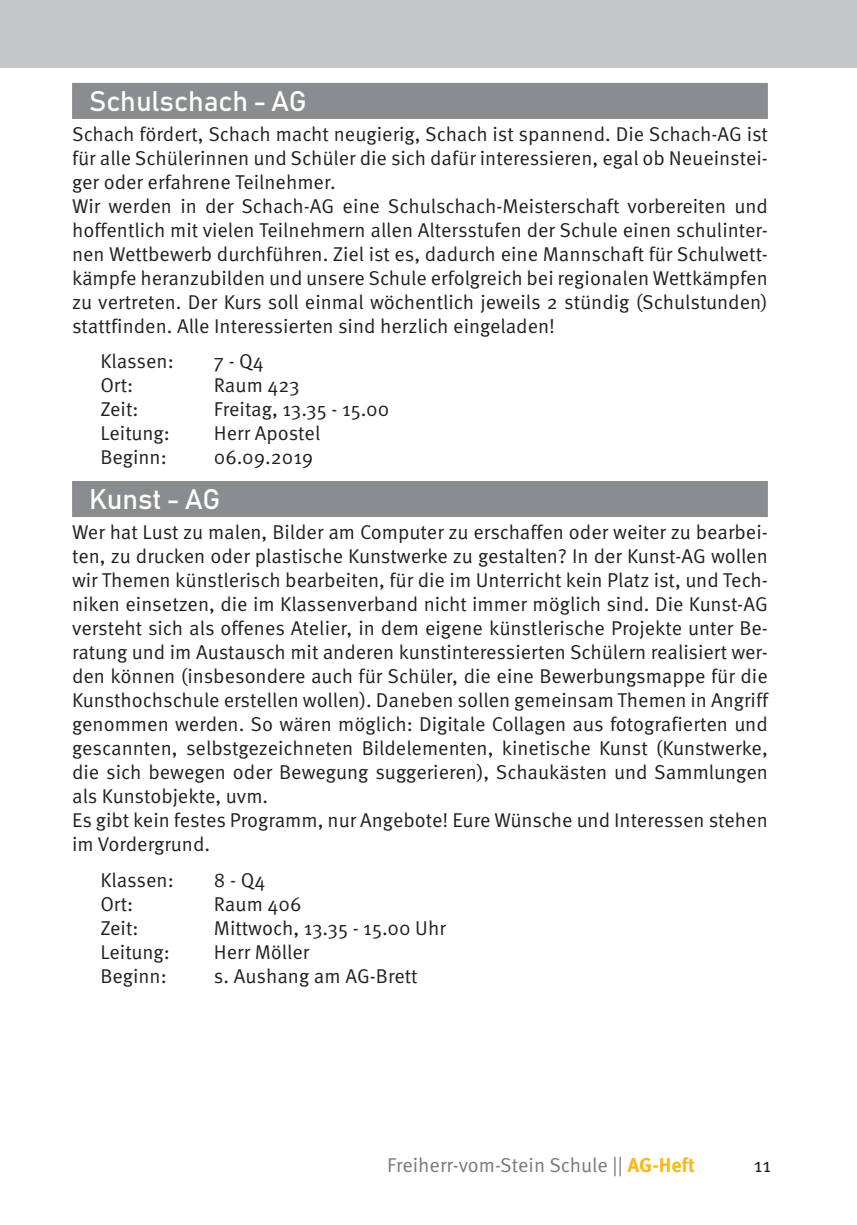
<style>
.page{position:relative;width:857px;height:1225px;background:#fff}
.page>*{position:absolute;margin:0;border:0;box-sizing:border-box;transform-origin:0 0}
.t1{font:28px "Bahnschrift";color:#fff}
.t2{font:20px/24px "Meta Pro";color:#231f20}
.t3{font:20px "Meta Pro";color:#787a7d}
.s1{font-weight:700;color:#fcb615}
</style>
<div class="page">
<div style="left:0;top:0;width:856px;height:67px;background:#c5c6c8"></div>
<div style="left:72px;top:83px;width:695px;height:36px;background:#8a8c8f"></div>
<div style="left:72px;top:481px;width:695px;height:36px;background:#8a8c8f"></div>
<h1 class="t1" style="left:89px;top:84px;width:219px">Schulschach - AG</h1>
<p class="t2" style="left:72px;top:123px;width:697px">Schach fördert, Schach macht neugierig, Schach ist spannend. Die Schach-AG ist für alle Schülerinnen und Schüler die sich dafür interessieren, egal ob Neueinstei&shy;ger oder erfahrene Teilnehmer.<br>Wir werden in der Schach-AG eine Schulschach-Meisterschaft vorbereiten und hoffentlich mit vielen Teilnehmern allen Altersstufen der Schule einen schulinter&shy;nen Wettbewerb durchführen. Ziel ist es, dadurch eine Mannschaft für Schulwett&shy;kämpfe heranzubilden und unsere Schule erfolgreich bei regionalen Wettkämpfen zu vertreten. Der Kurs soll einmal wöchentlich jeweils 2 stündig (Schulstunden) stattfinden. Alle Interessierten sind herzlich eingeladen!</p>
<p class="t2" style="left:100px;top:350px;width:75px">Klassen:</p>
<p class="t2" style="left:214px;top:350px;width:51px">7 - Q4</p>
<p class="t2" style="left:100px;top:374px;width:34px">Ort:</p>
<p class="t2" style="left:214px;top:374px;width:87px">Raum 423</p>
<p class="t2" style="left:100px;top:398px;width:40px">Zeit:</p>
<p class="t2" style="left:214px;top:398px;width:177px">Freitag, 13.35 - 15.00</p>
<p class="t2" style="left:100px;top:422px;width:71px">Leitung:</p>
<p class="t2" style="left:214px;top:422px;width:108px">Herr Apostel</p>
<p class="t2" style="left:100px;top:446px;width:68px">Beginn:</p>
<p class="t2" style="left:214px;top:446px;width:101px">06.09.2019</p>
<h1 class="t1" style="left:89px;top:482px;width:133px">Kunst - AG</h1>
<p class="t2" style="left:72px;top:521px;width:697px">Wer hat Lust zu malen, Bilder am Computer zu erschaffen oder weiter zu bearbei&shy;ten, zu drucken oder plastische Kunstwerke zu gestalten? In der Kunst-AG wollen wir Themen künstlerisch bearbeiten, für die im Unterricht kein Platz ist, und Tech&shy;niken einsetzen, die im Klassenverband nicht immer möglich sind. Die Kunst-AG versteht sich als offenes Atelier, in dem eigene künstlerische Projekte unter Be&shy;ratung und im Austausch mit anderen kunstinteressierten Schülern realisiert wer&shy;den können (insbesondere auch für Schüler, die eine Bewerbungsmappe für die Kunsthochschule erstellen wollen). Daneben sollen gemeinsam Themen in Angriff genommen werden. So wären möglich: Digitale Collagen aus fotografierten und gescannten, selbstgezeichneten Bildelementen, kinetische Kunst (Kunstwerke, die sich bewegen oder Bewegung suggerieren), Schaukästen und Sammlungen als Kunstobjekte, uvm.<br>Es gibt kein festes Programm, nur Angebote! Eure Wünsche und Interessen stehen im Vordergrund.</p>
<p class="t2" style="left:100px;top:868px;width:75px">Klassen:</p>
<p class="t2" style="left:214px;top:868px;width:53px">8 - Q4</p>
<p class="t2" style="left:100px;top:892px;width:34px">Ort:</p>
<p class="t2" style="left:214px;top:892px;width:89px">Raum 406</p>
<p class="t2" style="left:100px;top:916px;width:40px">Zeit:</p>
<p class="t2" style="left:214px;top:916px;width:233px">Mittwoch, 13.35 - 15.00 Uhr</p>
<p class="t2" style="left:100px;top:940px;width:71px">Leitung:</p>
<p class="t2" style="left:214px;top:940px;width:97px">Herr Möller</p>
<p class="t2" style="left:100px;top:964px;width:68px">Beginn:</p>
<p class="t2" style="left:214px;top:964px;width:205px">s. Aushang am AG-Brett</p>
<p class="t3" style="left:387px;top:1152px;width:309px">Freiherr-vom-Stein Schule || <span class="s1">AG-Heft</span></p>
<p class="t2" style="left:753px;top:1154px;width:19px">11</p>
</div>
